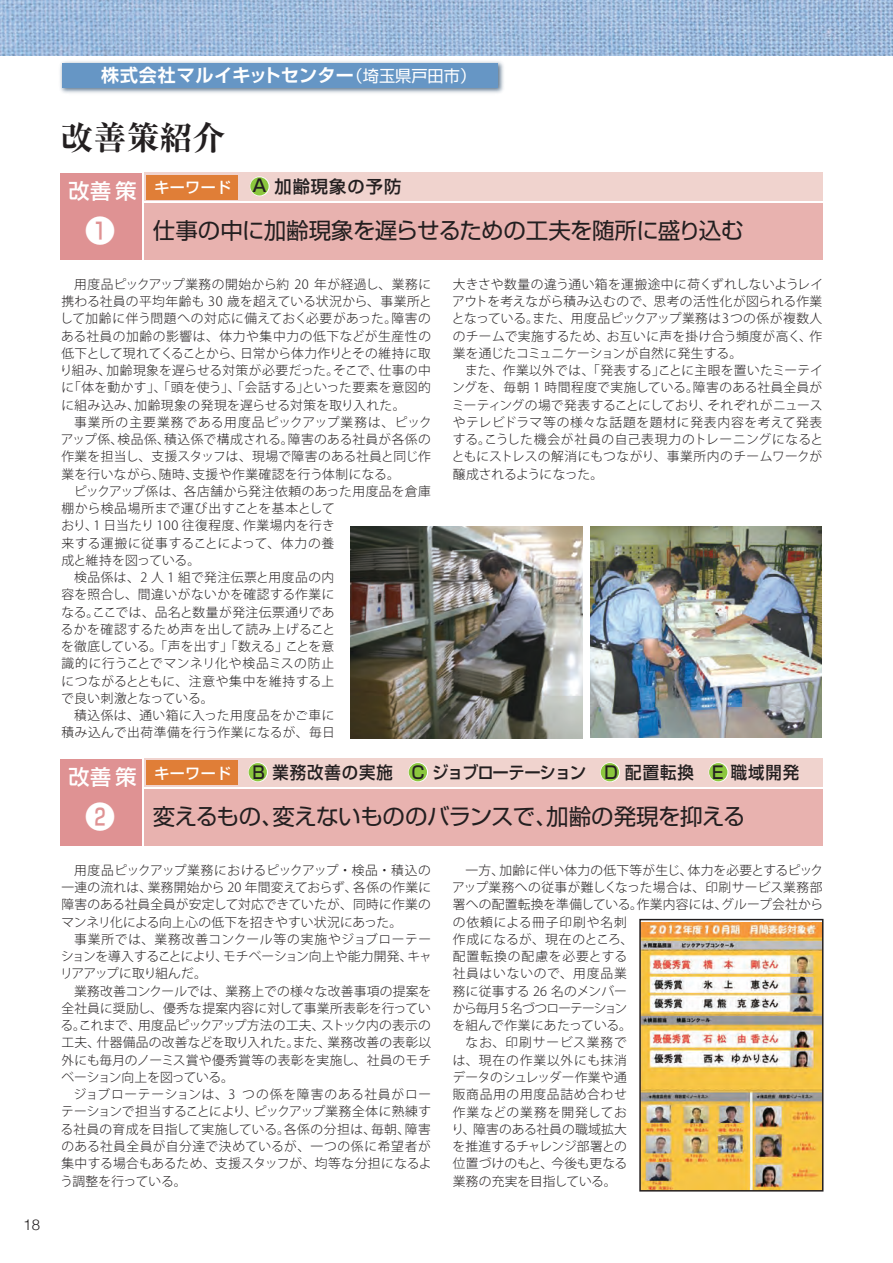
<style>
.page{position:relative;width:893px;height:1263px;background:#fff}
.page>*{position:absolute;margin:0;border:0;box-sizing:border-box;transform-origin:0 0}
.t1{font:700 expanded 33px "Ryumin Pro";color:#231f20}
.t2{font:500 30px "Shin Go Pro";color:#fff}
.t3{font:22.5px "Shin Go Pro";letter-spacing:-.03em;color:#231f20}
.t4{font:700 18px "Shin Go Pro De";letter-spacing:.02em;color:#fff}
.t5{font:500 17.25px "Shin Go Pro";letter-spacing:.06em;color:#231f20;scale:.95 1}
.t6{font:500 17.25px "Shin Go Pro";letter-spacing:.06em;color:#231f20}
.t7{font:300 15px "Helvetica Neue";color:#231f20}
.t8{font:300 12.75px/17.2px "Koz Go Pro";letter-spacing:.02em;color:#231f20;text-align:justify}
.t9{font:300 12.75px "Koz Go Pro";letter-spacing:.04em;color:#231f20}
.t10{font:300 12.75px "Koz Go Pro";letter-spacing:.045em;color:#231f20}
.t11{font:300 12.75px "Koz Go Pro";letter-spacing:.07em;color:#231f20}
.t12{font:300 12.75px "Koz Go Pro";letter-spacing:-.005em;color:#231f20}
.t13{font:300 12.75px "Koz Go Pro";color:#231f20}
.t14{font:300 12.75px "Koz Go Pro";letter-spacing:-.07em;color:#231f20}
.t15{font:300 12.75px "Koz Go Pro";letter-spacing:-.025em;color:#231f20}
.t16{font:300 12.75px "Koz Go Pro";letter-spacing:.08em;color:#231f20}
.t17{font:300 12.75px "Koz Go Pro";letter-spacing:.075em;color:#231f20}
.t18{font:300 12.75px "Koz Go Pro";letter-spacing:.055em;color:#231f20}
.t19{font:300 12.75px "Koz Go Pro";letter-spacing:.065em;color:#231f20}
.t20{font:300 12.75px "Koz Go Pro";letter-spacing:-.01em;color:#231f20}
.t21{font:300 12.75px "Koz Go Pro";letter-spacing:-.02em;color:#231f20}
.s1{font-family:"Shin Go Pro";font-weight:400;font-size:16.2px}
.s2{font-size:21px;color:#fff}
.s3{font-size:15px;color:#fff}
</style>
<div class="page">
<img style="left:0;top:0;width:893px;height:55px">
<img style="left:60px;top:61px;width:444px;height:32px">
<div style="left:62px;top:63px;width:436px;height:25px;background:#6696c5"></div>
<div style="left:144px;top:173px;width:679px;height:28px;background:#f0d3ce"></div>
<div style="left:250px;top:176px;width:20px;height:20px;border:2px solid #fff;border-radius:50%"></div>
<div style="left:250px;top:177px;width:19px;height:18px;background:#8bc63e;border-radius:50%"></div>
<div style="left:144px;top:203px;width:679px;height:57px;background:#e8b2af"></div>
<div style="left:61px;top:173px;width:81px;height:87px;background:#df9293"></div>
<div style="left:147px;top:175px;width:91px;height:24px;background:#e07e37"></div>
<div style="left:144px;top:758px;width:679px;height:29px;background:#f0d3ce"></div>
<div style="left:248px;top:762px;width:20px;height:20px;border:2px solid #fff;border-radius:50%"></div>
<div style="left:249px;top:763px;width:18px;height:18px;background:#8bc63e;border-radius:50%"></div>
<div style="left:408px;top:762px;width:20px;height:20px;border:2px solid #fff;border-radius:50%"></div>
<div style="left:409px;top:763px;width:18px;height:18px;background:#8bc63e;border-radius:50%"></div>
<div style="left:600px;top:762px;width:20px;height:20px;border:2px solid #fff;border-radius:50%"></div>
<div style="left:601px;top:763px;width:18px;height:18px;background:#8bc63e;border-radius:50%"></div>
<div style="left:709px;top:762px;width:19px;height:20px;border:2px solid #fff;border-radius:50%"></div>
<div style="left:709px;top:763px;width:18px;height:18px;background:#8bc63e;border-radius:50%"></div>
<div style="left:144px;top:789px;width:679px;height:56px;background:#e8b2af"></div>
<div style="left:61px;top:758px;width:81px;height:87px;background:#df9293"></div>
<div style="left:147px;top:761px;width:91px;height:24px;background:#e07e37"></div>
<img style="left:642px;top:922px;width:178px;height:266px">
<div style="left:639px;top:919px;width:184px;height:272px;border:2px solid #231f20"></div>
<img style="left:590px;top:526px;width:232px;height:211px">
<img style="left:350px;top:526px;width:232px;height:212px">
<p class="t7" style="left:23px;top:1216px;width:9px">18</p>
<h3 class="t4" style="left:101px;top:61px;width:377px">株式会社マルイキットセンター<span class="s1">（埼玉県戸田市）</span></h3>
<h1 class="t1" style="left:61px;top:111px;width:166px">改善策紹介</h1>
<h3 class="t6" style="left:69px;top:173px;width:334px"><span class="s2">改善策</span> <span class="s3">キーワード</span> A 加齢現象の予防</h3>
<h2 class="t2" style="left:85px;top:206px;width:31px">❶</h2>
<h3 class="t3" style="left:153px;top:212px;width:592px">仕事の中に加齢現象を遅らせるための工夫を随所に盛り込む</h3>
<p class="t8" style="left:60px;top:276px;width:373px;text-indent:14px">用度品ピックアップ業務の開始から約 20 年が経過し、業務に携わる社員の平均年齢も 30 歳を超えている状況から、事業所として加齢に伴う問題への対応に備えておく必要があった。障害のある社員の加齢の影響は、体力や集中力の低下などが生産性の低下として現れてくることから、日常から体力作りとその維持に取り組み、加齢現象を遅らせる対策が必要だった。そこで、仕事の中に「体を動かす」、「頭を使う」、「会話する」といった要素を意図的に組み込み、加齢現象の発現を遅らせる対策を取り入れた。</p>
<p class="t8" style="left:61px;top:414px;width:373px;text-indent:13px">事業所の主要業務である用度品ピックアップ業務は、ピックアップ係、検品係、積込係で構成される。障害のある社員が各係の作業を担当し、支援スタッフは、現場で障害のある社員と同じ作業を行いながら、随時、支援や作業確認を行う体制になる。</p>
<p class="t9" style="left:74px;top:483px;width:358px">ピックアップ係は、各店舗から発注依頼のあった用度品を倉庫</p>
<p class="t9" style="left:61px;top:500px;width:275px">棚から検品場所まで運び出すことを基本として</p>
<p class="t9" style="left:61px;top:517px;width:275px">おり、1 日当たり 100 往復程度、作業場内を行き</p>
<p class="t10" style="left:61px;top:534px;width:274px">来する運搬に従事することによって、体力の養</p>
<p class="t21" style="left:61px;top:552px;width:140px">成と維持を図っている。</p>
<p class="t9" style="left:74px;top:569px;width:262px">検品係は、2 人 1 組で発注伝票と用度品の内</p>
<p class="t9" style="left:61px;top:586px;width:275px">容を照合し、間違いがないかを確認する作業に</p>
<p class="t9" style="left:61px;top:603px;width:275px">なる。ここでは、品名と数量が発注伝票通りであ</p>
<p class="t10" style="left:61px;top:621px;width:276px">るかを確認するため声を出して読み上げること</p>
<p class="t12" style="left:61px;top:638px;width:275px">を徹底している。「声を出す」「数える」ことを意</p>
<p class="t10" style="left:61px;top:655px;width:274px">識的に行うことでマンネリ化や検品ミスの防止</p>
<p class="t9" style="left:61px;top:672px;width:274px">につながるとともに、注意や集中を維持する上</p>
<p class="t20" style="left:61px;top:690px;width:154px">で良い刺激となっている。</p>
<p class="t9" style="left:74px;top:707px;width:262px">積込係は、通い箱に入った用度品をかご車に</p>
<p class="t8" style="left:61px;top:724px;width:275px">積み込んで出荷準備を行う作業になるが、毎日</p>
<p class="t8" style="left:452px;top:276px;width:373px">大きさや数量の違う通い箱を運搬途中に荷くずれしないようレイアウトを考えながら積み込むので、思考の活性化が図られる作業となっている。また、用度品ピックアップ業務は3つの係が複数人のチームで実施するため、お互いに声を掛け合う頻度が高く、作業を通じたコミュニケーションが自然に発生する。</p>
<p class="t8" style="left:452px;top:362px;width:373px;text-indent:13px">また、作業以外では、「発表する」ことに主眼を置いたミーテイングを、毎朝 1 時間程度で実施している。障害のある社員全員がミーティングの場で発表することにしており、それぞれがニュースやテレビドラマ等の様々な話題を題材に発表内容を考えて発表する。こうした機会が社員の自己表現力のトレーニングになるとともにストレスの解消にもつながり、事業所内のチームワークが醸成されるようになった。</p>
<h3 class="t5" style="left:69px;top:759px;width:771px"><span class="s2">改善策</span> <span class="s3">キーワード</span> B 業務改善の実施　C ジョブローテーション　D 配置転換　E 職域開発</h3>
<h2 class="t2" style="left:85px;top:791px;width:31px">❷</h2>
<h3 class="t3" style="left:153px;top:798px;width:594px">変えるもの、変えないもののバランスで、加齢の発現を抑える</h3>
<p class="t8" style="left:61px;top:862px;width:371px;text-indent:13px">用度品ピックアップ業務におけるピックアップ・検品・積込の一連の流れは、業務開始から 20 年間変えておらず、各係の作業に障害のある社員全員が安定して対応できていたが、同時に作業のマンネリ化による向上心の低下を招きやすい状況にあった。</p>
<p class="t8" style="left:60px;top:931px;width:373px;text-indent:14px">事業所では、業務改善コンクール等の実施やジョブローテーションを導入することにより、モチベーション向上や能力開発、キャリアアップに取り組んだ。</p>
<p class="t8" style="left:61px;top:982px;width:372px;text-indent:14px">業務改善コンクールでは、業務上での様々な改善事項の提案を全社員に奨励し、優秀な提案内容に対して事業所表彰を行っている。これまで、用度品ピックアップ方法の工夫、ストック内の表示の工夫、什器備品の改善などを取り入れた。また、業務改善の表彰以外にも毎月のノーミス賞や優秀賞等の表彰を実施し、社員のモチベーション向上を図っている。</p>
<p class="t8" style="left:60px;top:1086px;width:373px;text-indent:14px">ジョブローテーションは、3 つの係を障害のある社員がローテーションで担当することにより、ピックアップ業務全体に熟練する社員の育成を目指して実施している。各係の分担は、毎朝、障害のある社員全員が自分達で決めているが、一つの係に希望者が集中する場合もあるため、支援スタッフが、均等な分担になるよう調整を行っている。</p>
<p class="t8" style="left:465px;top:862px;width:359px">一方、加齢に伴い体力の低下等が生じ、体力を必要とするピック</p>
<p class="t8" style="left:452px;top:879px;width:372px">アップ業務への従事が難しくなった場合は、印刷サービス業務部</p>
<p class="t8" style="left:453px;top:896px;width:372px">署への配置転換を準備している。作業内容には、グループ会社から</p>
<p class="t11" style="left:453px;top:914px;width:175px">の依頼による冊子印刷や名刺</p>
<p class="t9" style="left:453px;top:931px;width:182px">作成になるが、現在のところ、</p>
<p class="t16" style="left:453px;top:948px;width:176px">配置転換の配慮を必要とする</p>
<p class="t11" style="left:453px;top:965px;width:176px">社員はいないので、用度品業</p>
<p class="t8" style="left:453px;top:982px;width:176px">務に従事する 26 名のメンバー</p>
<p class="t14" style="left:453px;top:1000px;width:176px">から毎月 5 名づつローテーション</p>
<p class="t8" style="left:452px;top:1017px;width:181px">を組んで作業にあたっている。</p>
<p class="t11" style="left:465px;top:1034px;width:163px">なお、印刷サービス業務で</p>
<p class="t17" style="left:453px;top:1052px;width:176px">は、現在の作業以外にも抹消</p>
<p class="t12" style="left:452px;top:1069px;width:176px">データのシュレッダー作業や通</p>
<p class="t18" style="left:453px;top:1086px;width:176px">販商品用の用度品詰め合わせ</p>
<p class="t19" style="left:453px;top:1103px;width:175px">作業などの業務を開発してお</p>
<p class="t8" style="left:451px;top:1120px;width:177px">り、障害のある社員の職域拡大</p>
<p class="t15" style="left:452px;top:1138px;width:176px">を推進するチャレンジ部署との</p>
<p class="t13" style="left:453px;top:1155px;width:176px">位置づけのもと、今後も更なる</p>
<p class="t13" style="left:453px;top:1172px;width:165px">業務の充実を目指している。</p>
</div>
